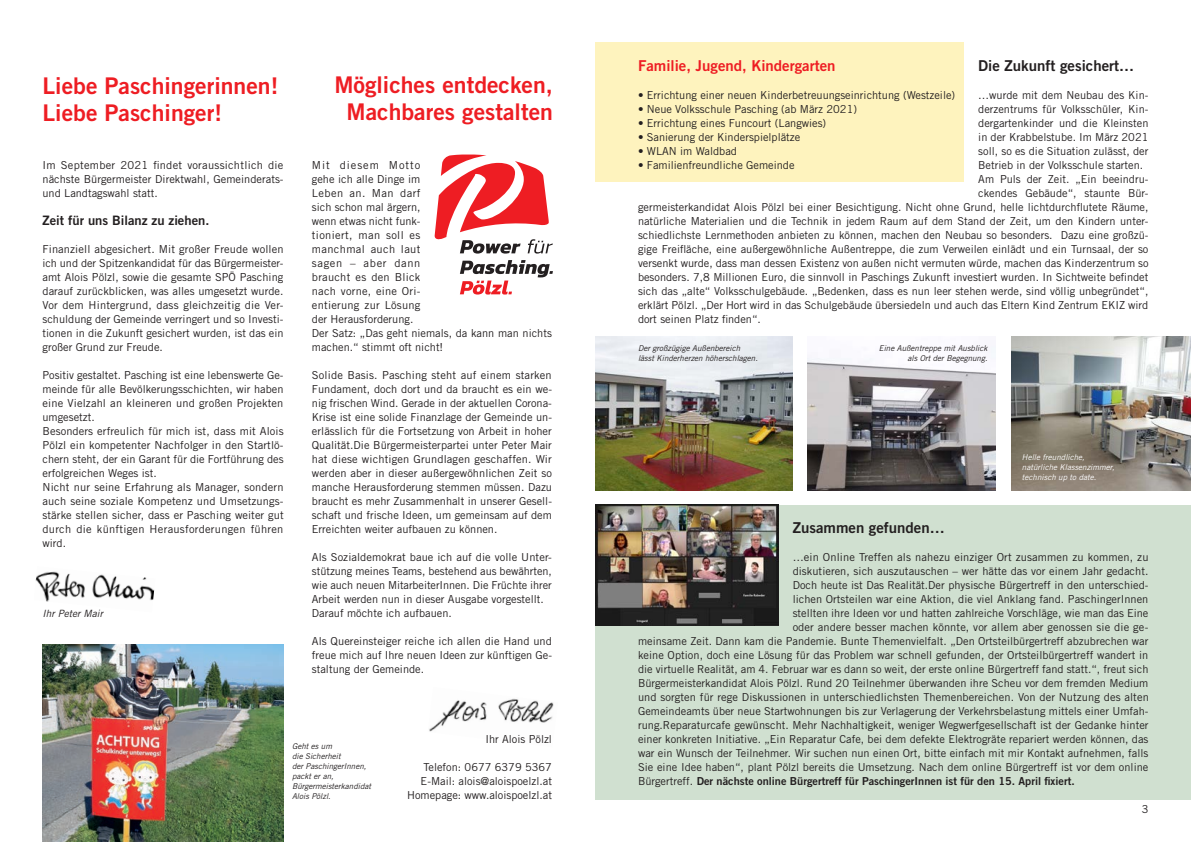
<style>
.page{position:relative;width:1191px;height:842px;background:#fff}
.page>*{position:absolute;margin:0;border:0;box-sizing:border-box;transform-origin:0 0}
.t1{font:23px "Trade Gothic LT Std Bd 2";color:#ee1d23}
.t2{font:15px "Trade Gothic LT Std Bd 2";color:#231f20}
.t3{font:15px "Trade Gothic LT Std Bd 2";color:#ee1d23}
.t4{font:13px "Trade Gothic LT Std Bd 2";color:#231f20}
.t5{font:11px/14px "Trade Gothic LT Std";color:#231f20;text-align:justify}
.t6{font:11px "Trade Gothic LT Std Bd 2";color:#231f20}
.t7{font:italic 10px "Trade Gothic LT Std";color:#231f20}
.t8{font:italic 8px "Trade Gothic LT Std";color:#231f20}
.t9{font:italic 8px "Trade Gothic LT Std";color:#fff}
.s1{font-family:"Trade Gothic LT Std"}
</style>
<div class="page">
<img style="left:429px;top:698px;width:125px;height:34px">
<img style="left:43px;top:645px;width:240px;height:197px">
<img style="left:35px;top:571px;width:120px;height:31px">
<svg style="left:460px;top:260px;width:93px;height:35px"></svg>
<svg style="left:434px;top:155px;width:119px;height:99px"></svg>
<div style="left:595px;top:43px;width:369px;height:139px;background:#fef3be"></div>
<img style="left:595px;top:336px;width:197px;height:155px">
<img style="left:807px;top:347px;width:189px;height:144px">
<img style="left:1011px;top:336px;width:180px;height:155px">
<div style="left:595px;top:505px;width:596px;height:294px;background:#d0e0d0"></div>
<img style="left:595px;top:505px;width:183px;height:121px">
<p class="t1" style="left:43px;top:71px;width:237px">Liebe Paschingerinnen!</p>
<p class="t1" style="left:43px;top:98px;width:181px">Liebe Paschinger!</p>
<p class="t5" style="left:43px;top:157px;width:243px">Im September 2021 findet voraussichtlich die nächste Bürgermeister Direktwahl, Gemeinderats&shy;und Landtagswahl statt.</p>
<p class="t4" style="left:43px;top:212px;width:168px">Zeit für uns Bilanz zu ziehen.</p>
<p class="t5" style="left:43px;top:241px;width:243px">Finanziell abgesichert. Mit großer Freude wollen ich und der Spitzenkandidat für das Bürgermeister&shy;amt Alois Pölzl, sowie die gesamte SPÖ Pasching darauf zurückblicken, was alles umgesetzt wurde.<br>Vor dem Hintergrund, dass gleichzeitig die Ver&shy;schuldung der Gemeinde verringert und so Investi&shy;tionen in die Zukunft gesichert wurden, ist das ein großer Grund zur Freude.</p>
<p class="t5" style="left:43px;top:367px;width:242px">Positiv gestaltet. Pasching ist eine lebenswerte Ge&shy;meinde für alle Bevölkerungsschichten, wir haben eine Vielzahl an kleineren und großen Projekten umgesetzt.</p>
<p class="t5" style="left:43px;top:423px;width:243px">Besonders erfreulich für mich ist, dass mit Alois Pölzl ein kompetenter Nachfolger in den Startlö&shy;chern steht, der ein Garant für die Fortführung des erfolgreichen Weges ist.</p>
<p class="t5" style="left:43px;top:479px;width:243px">Nicht nur seine Erfahrung als Manager, sondern auch seine soziale Kompetenz und Umsetzungs&shy;stärke stellen sicher, dass er Pasching weiter gut durch die künftigen Herausforderungen führen wird.</p>
<p class="t7" style="left:43px;top:607px;width:62px">Ihr Peter Mair</p>
<p class="t1" style="left:334px;top:71px;width:220px">Mögliches entdecken,</p>
<p class="t1" style="left:346px;top:98px;width:208px">Machbares gestalten</p>
<p class="t5" style="left:312px;top:157px;width:110px">Mit diesem Motto gehe ich alle Dinge im Leben an. Man darf sich schon mal ärgern, wenn etwas nicht funk&shy;tioniert, man soll es manchmal auch laut sagen – aber dann braucht es den Blick nach vorne, eine Ori&shy;entierung zur Lösung der Herausforderung.</p>
<p class="t5" style="left:312px;top:325px;width:241px">Der Satz: „Das geht niemals, da kann man nichts machen.“ stimmt oft nicht!</p>
<p class="t5" style="left:312px;top:367px;width:242px">Solide Basis. Pasching steht auf einem starken Fundament, doch dort und da braucht es ein we&shy;nig frischen Wind. Gerade in der aktuellen Corona-Krise ist eine solide Finanzlage der Gemeinde un&shy;erlässlich für die Fortsetzung von Arbeit in hoher Qualität.Die Bürgermeisterpartei unter Peter Mair hat diese wichtigen Grundlagen geschaffen. Wir werden aber in dieser außergewöhnlichen Zeit so manche Herausforderung stemmen müssen. Dazu braucht es mehr Zusammenhalt in unserer Gesell&shy;schaft und frische Ideen, um gemeinsam auf dem Erreichten weiter aufbauen zu können.</p>
<p class="t5" style="left:312px;top:549px;width:242px">Als Sozialdemokrat baue ich auf die volle Unter&shy;stützung meines Teams, bestehend aus bewährten, wie auch neuen MitarbeiterInnen. Die Früchte ihrer Arbeit werden nun in dieser Ausgabe vorgestellt.</p>
<p class="t5" style="left:312px;top:605px;width:141px">Darauf möchte ich aufbauen.</p>
<p class="t5" style="left:312px;top:633px;width:242px">Als Quereinsteiger reiche ich allen die Hand und freue mich auf Ihre neuen Ideen zur künftigen Ge&shy;staltung der Gemeinde.</p>
<p class="t8" style="left:292px;top:741px;width:41px">Geht es um</p>
<p class="t8" style="left:292px;top:751px;width:50px">die Sicherheit</p>
<p class="t8" style="left:292px;top:761px;width:76px">der PaschingerInnen,</p>
<p class="t8" style="left:292px;top:771px;width:43px">packt er an,</p>
<p class="t8" style="left:292px;top:781px;width:81px">Bürgermeisterkandidat</p>
<p class="t8" style="left:292px;top:791px;width:40px">Alois Pölzl.</p>
<p class="t5" style="left:485px;top:731px;width:68px">Ihr Alois Pölzl</p>
<p class="t5" style="left:423px;top:759px;width:130px">Telefon: 0677 6379 5367</p>
<p class="t5" style="left:421px;top:773px;width:133px">E-Mail: alois@aloispoelzl.at</p>
<p class="t5" style="left:407px;top:787px;width:146px">Homepage: www.aloispoelzl.at</p>
<p class="t2" style="left:978px;top:56px;width:157px">Die Zukunft gesichert…</p>
<p class="t5" style="left:978px;top:87px;width:172px">…wurde mit dem Neubau des Kin&shy;derzentrums für Volksschüler, Kin&shy;dergartenkinder und die Kleinsten in der Krabbelstube. Im März 2021 soll, so es die Situation zulässt, der Betrieb in der Volksschule starten.</p>
<p class="t5" style="left:978px;top:171px;width:172px">Am Puls der Zeit. „Ein beeindru-</p>
<p class="t5" style="left:978px;top:185px;width:172px">ckendes Gebäude“, staunte Bür-</p>
<p class="t5" style="left:638px;top:199px;width:512px">germeisterkandidat Alois Pölzl bei einer Besichtigung. Nicht ohne Grund, helle lichtdurchflutete Räume,</p>
<p class="t5" style="left:638px;top:213px;width:512px">natürliche Materialien und die Technik in jedem Raum auf dem Stand der Zeit, um den Kindern unter-</p>
<p class="t5" style="left:638px;top:227px;width:512px">schiedlichste Lernmethoden anbieten zu können, machen den Neubau so besonders. Dazu eine großzü-</p>
<p class="t5" style="left:638px;top:241px;width:512px">gige Freifläche, eine außergewöhnliche Außentreppe, die zum Verweilen einlädt und ein Turnsaal, der so</p>
<p class="t5" style="left:638px;top:255px;width:512px">versenkt wurde, dass man dessen Existenz von außen nicht vermuten würde, machen das Kinderzentrum so</p>
<p class="t5" style="left:638px;top:269px;width:512px">besonders. 7,8 Millionen Euro, die sinnvoll in Paschings Zukunft investiert wurden. In Sichtweite befindet</p>
<p class="t5" style="left:638px;top:283px;width:512px">sich das „alte“ Volksschulgebäude. „Bedenken, dass es nun leer stehen werde, sind völlig unbegründet“,</p>
<p class="t5" style="left:638px;top:297px;width:512px">erklärt Pölzl. „Der Hort wird in das Schulgebäude übersiedeln und auch das Eltern Kind Zentrum EKIZ wird</p>
<p class="t5" style="left:638px;top:311px;width:124px">dort seinen Platz finden“.</p>
<p class="t3" style="left:638px;top:56px;width:199px">Familie, Jugend, Kindergarten</p>
<p class="t5" style="left:638px;top:87px;width:319px">• Errichtung einer neuen Kinderbetreuungseinrichtung (Westzeile)</p>
<p class="t5" style="left:638px;top:101px;width:220px">• Neue Volksschule Pasching (ab März 2021)</p>
<p class="t5" style="left:638px;top:115px;width:190px">• Errichtung eines Funcourt (Langwies)</p>
<p class="t5" style="left:638px;top:129px;width:164px">• Sanierung der Kinderspielplätze</p>
<p class="t5" style="left:638px;top:143px;width:100px">• WLAN im Waldbad</p>
<p class="t5" style="left:638px;top:157px;width:158px">• Familienfreundliche Gemeinde</p>
<p class="t8" style="left:638px;top:343px;width:104px">Der großzügige Außenbereich</p>
<p class="t8" style="left:638px;top:353px;width:121px">lässt Kinderherzen höherschlagen.</p>
<p class="t8" style="left:878px;top:343px;width:110px">Eine Außentreppe mit Ausblick</p>
<p class="t8" style="left:907px;top:353px;width:81px">als Ort der Begegnung.</p>
<p class="t9" style="left:1022px;top:452px;width:64px">Helle freundliche,</p>
<p class="t9" style="left:1022px;top:462px;width:94px">natürliche Klassenzimmer,</p>
<p class="t9" style="left:1022px;top:472px;width:76px">technisch up to date.</p>
<p class="t2" style="left:792px;top:518px;width:154px">Zusammen gefunden…</p>
<p class="t5" style="left:792px;top:549px;width:357px">…ein Online Treffen als nahezu einziger Ort zusammen zu kommen, zu</p>
<p class="t5" style="left:792px;top:563px;width:357px">diskutieren, sich auszutauschen – wer hätte das vor einem Jahr gedacht.</p>
<p class="t5" style="left:792px;top:577px;width:357px">Doch heute ist Das Realität.Der physische Bürgertreff in den unterschied-</p>
<p class="t5" style="left:792px;top:591px;width:357px">lichen Ortsteilen war eine Aktion, die viel Anklang fand. PaschingerInnen</p>
<p class="t5" style="left:792px;top:605px;width:357px">stellten ihre Ideen vor und hatten zahlreiche Vorschläge, wie man das Eine</p>
<p class="t5" style="left:792px;top:619px;width:357px">oder andere besser machen könnte, vor allem aber genossen sie die ge-</p>
<p class="t5" style="left:638px;top:633px;width:512px">meinsame Zeit. Dann kam die Pandemie. Bunte Themenvielfalt. „Den Ortsteilbürgertreff abzubrechen war</p>
<p class="t5" style="left:638px;top:647px;width:512px">keine Option, doch eine Lösung für das Problem war schnell gefunden, der Ortsteilbürgertreff wandert in</p>
<p class="t5" style="left:638px;top:661px;width:512px">die virtuelle Realität, am 4. Februar war es dann so weit, der erste online Bürgertreff fand statt.“, freut sich</p>
<p class="t5" style="left:638px;top:675px;width:512px">Bürgermeisterkandidat Alois Pölzl. Rund 20 Teilnehmer überwanden ihre Scheu vor dem fremden Medium</p>
<p class="t5" style="left:638px;top:689px;width:512px">und sorgten für rege Diskussionen in unterschiedlichsten Themenbereichen. Von der Nutzung des alten</p>
<p class="t5" style="left:638px;top:703px;width:512px">Gemeindeamts über neue Startwohnungen bis zur Verlagerung der Verkehrsbelastung mittels einer Umfah-</p>
<p class="t5" style="left:638px;top:717px;width:512px">rung.Reparaturcafe gewünscht. Mehr Nachhaltigkeit, weniger Wegwerfgesellschaft ist der Gedanke hinter</p>
<p class="t5" style="left:638px;top:731px;width:512px">einer konkreten Initiative. „Ein Reparatur Cafe, bei dem defekte Elektrogräte repariert werden können, das</p>
<p class="t5" style="left:638px;top:745px;width:512px">war ein Wunsch der Teilnehmer. Wir suchen nun einen Ort, bitte einfach mit mir Kontakt aufnehmen, falls</p>
<p class="t5" style="left:638px;top:759px;width:512px">Sie eine Idee haben“, plant Pölzl bereits die Umsetzung. Nach dem online Bürgertreff ist vor dem online</p>
<p class="t6" style="left:638px;top:774px;width:438px"><span class="s1">Bürgertreff.</span> Der nächste online Bürgertreff für PaschingerInnen ist für den 15. April fixiert.</p>
<p class="t5" style="left:1141px;top:802px;width:8px">3</p>
</div>
